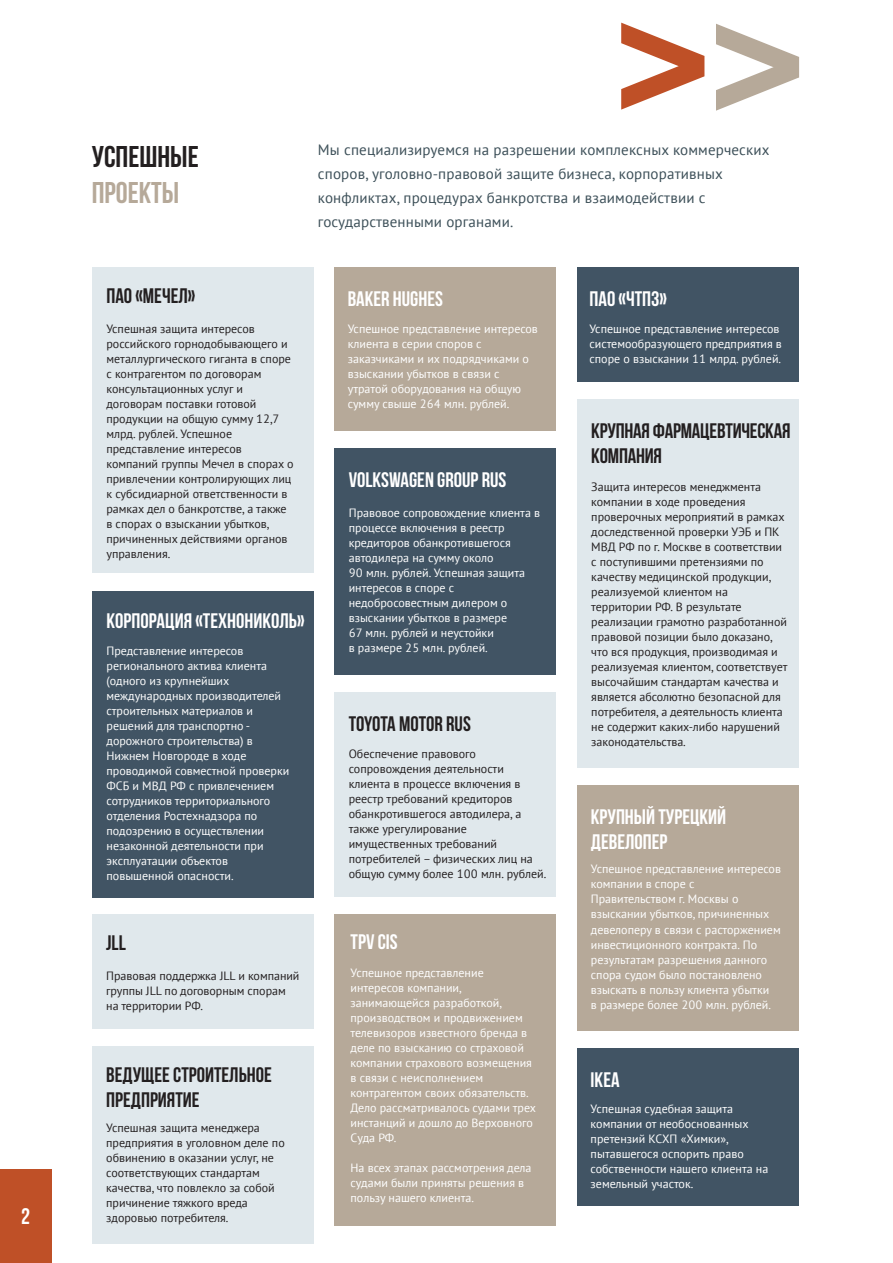
<style>
.page{position:relative;width:893px;height:1263px;background:#fff}
.page>*{position:absolute;margin:0;border:0;box-sizing:border-box;transform-origin:0 0}
.t1{font:700 30px "Bebas Neue";color:#231f20}
.t2{font:700 30px "Bebas Neue";color:#b6a999}
.t3{font:700 22.5px "Bebas Neue";color:#fff}
.t4{font:700 21px/25.2px "Bebas Neue";color:#fff}
.t5{font:700 21px/25.2px "Bebas Neue";color:#231f20}
.t6{font:15px/24px "PT Sans";letter-spacing:.01em;color:#3c4f58}
.t7{font:12px/15px "PT Sans";color:#fff}
.t8{font:12px/15px "PT Sans";color:#231f20}
</style>
<div class="page">
<div style="left:0;top:1169px;width:51px;height:94px;background:#bf5027"></div>
<div style="left:577px;top:1048px;width:221px;height:158px;background:#415464"></div>
<div style="left:92px;top:591px;width:221px;height:306px;background:#415464"></div>
<div style="left:92px;top:267px;width:221px;height:306px;background:#e0e8ec"></div>
<div style="left:577px;top:400px;width:221px;height:368px;background:#e0e8ec"></div>
<div style="left:577px;top:786px;width:221px;height:245px;background:#b6a999"></div>
<div style="left:334px;top:448px;width:222px;height:227px;background:#415464"></div>
<div style="left:334px;top:693px;width:222px;height:204px;background:#e0e8ec"></div>
<div style="left:335px;top:915px;width:221px;height:311px;background:#b6a999"></div>
<div style="left:577px;top:267px;width:221px;height:115px;background:#415464"></div>
<div style="left:334px;top:267px;width:222px;height:164px;background:#b6a999"></div>
<div style="left:92px;top:914px;width:221px;height:115px;background:#e0e8ec"></div>
<div style="left:92px;top:1046px;width:221px;height:198px;background:#e0e8ec"></div>
<svg style="left:621px;top:23px;width:83px;height:87px"></svg>
<svg style="left:716px;top:24px;width:83px;height:87px"></svg>
<h2 class="t3" style="left:21px;top:1204px;width:10px">2</h2>
<h1 class="t1" style="left:92px;top:140px;width:108px">УСПЕШНЫЕ</h1>
<h1 class="t2" style="left:92px;top:176px;width:89px">ПРОЕКТЫ</h1>
<p class="t6" style="left:318px;top:137px;width:453px">Мы специализируемся на разрешении комплексных коммерческих споров, уголовно-правовой защите бизнеса, корпоративных конфликтах, процедурах банкротства и взаимодействии с государственными органами.</p>
<h3 class="t5" style="left:106px;top:282px;width:90px">ПАО «МЕЧЕЛ»</h3>
<p class="t8" style="left:106px;top:321px;width:189px">Успешная защита интересов российского горнодобывающего и металлургического гиганта в споре с контрагентом по договорам консультационных услуг и договорам поставки готовой продукции на общую сумму 12,7 млрд. рублей. Успешное представление интересов компаний группы Мечел в спорах о привлечении контролирующих лиц к субсидиарной ответственности в рамках дел о банкротстве, а также в спорах о взыскании убытков, причиненных действиями органов управления.</p>
<h3 class="t4" style="left:107px;top:607px;width:199px">КОРПОРАЦИЯ «ТЕХНОНИКОЛЬ»</h3>
<p class="t7" style="left:107px;top:642px;width:184px">Представление интересов регионального актива клиента (одного из крупнейших международных производителей строительных материалов и решений для транспортно - дорожного строительства) в<br>Нижнем Новгороде в ходе проводимой совместной проверки<br>ФСБ и МВД РФ с привлечением сотрудников территориального отделения Ростехнадзора по подозрению в осуществлении незаконной деятельности при эксплуатации объектов повышенной опасности.</p>
<h3 class="t5" style="left:106px;top:929px;width:21px">JLL</h3>
<p class="t8" style="left:106px;top:968px;width:195px">Правовая поддержка JLL и компаний группы JLL по договорным спорам на территории РФ.</p>
<h3 class="t5" style="left:106px;top:1061px;width:167px">ВЕДУЩЕЕ СТРОИТЕЛЬНОЕ<br>ПРЕДПРИЯТИЕ</h3>
<p class="t8" style="left:106px;top:1120px;width:180px">Успешная защита менеджера предприятия в уголовном деле по обвинению в оказании услуг, не соответствующих стандартам качества, что повлекло за собой причинение тяжкого вреда здоровью потребителя.</p>
<h3 class="t4" style="left:348px;top:285px;width:97px">BAKER HUGHES</h3>
<p class="t7" style="left:348px;top:321px;width:192px">Успешное представление интересов клиента в серии споров с заказчиками и их подрядчиками о взыскании убытков в связи с утратой оборудования на общую сумму свыше 264 млн. рублей.</p>
<h3 class="t4" style="left:349px;top:466px;width:159px">VOLKSWAGEN GROUP RUS</h3>
<p class="t7" style="left:349px;top:505px;width:193px">Правовое сопровождение клиента в процессе включения в реестр кредиторов обанкротившегося автодилера на сумму около<br>90 млн. рублей. Успешная защита интересов в споре с недобросовестным дилером о взыскании убытков в размере<br>67 млн. рублей и неустойки<br>в размере 25 млн. рублей.</p>
<h3 class="t5" style="left:349px;top:711px;width:124px">TOYOTA MOTOR RUS</h3>
<p class="t8" style="left:349px;top:746px;width:199px">Обеспечение правового сопровождения деятельности клиента в процессе включения в реестр требований кредиторов обанкротившегося автодилера, а также урегулирование имущественных требований потребителей – физических лиц на общую сумму более 100 млн. рублей.</p>
<h3 class="t4" style="left:351px;top:928px;width:49px">TPV CIS</h3>
<p class="t7" style="left:351px;top:965px;width:187px">Успешное представление интересов компании, занимающейся разработкой, производством и продвижением телевизоров известного бренда в деле по взысканию со страховой компании страхового возмещения в связи с неисполнением контрагентом своих обязательств.<br>Дело рассматривалось судами трех инстанций и дошло до Верховного<br>Суда РФ.</p>
<p class="t7" style="left:351px;top:1160px;width:183px">На всех этапах рассмотрения дела судами были приняты решения в пользу нашего клиента.</p>
<h3 class="t4" style="left:589px;top:285px;width:79px">ПАО «ЧТПЗ»</h3>
<p class="t7" style="left:589px;top:321px;width:194px">Успешное представление интересов системообразующего предприятия в споре о взыскании 11 млрд. рублей.</p>
<h3 class="t5" style="left:591px;top:418px;width:201px">КРУПНАЯ ФАРМАЦЕВТИЧЕСКАЯ<br>КОМПАНИЯ</h3>
<p class="t8" style="left:591px;top:479px;width:198px">Защита интересов менеджмента компании в ходе проведения проверочных мероприятий в рамках доследственной проверки УЭБ и ПК<br>МВД РФ по г. Москве в соответствии с поступившими претензиями по качеству медицинской продукции, реализуемой клиентом на территории РФ. В результате реализации грамотно разработанной правовой позиции было доказано, что вся продукция, производимая и реализуемая клиентом, соответствует высочайшим стандартам качества и является абсолютно безопасной для потребителя, а деятельность клиента не содержит каких-либо нарушений законодательства.</p>
<h3 class="t4" style="left:591px;top:804px;width:137px">КРУПНЫЙ ТУРЕЦКИЙ<br>ДЕВЕЛОПЕР</h3>
<p class="t7" style="left:591px;top:861px;width:192px">Успешное представление интересов компании в споре с<br>Правительством г. Москвы о взыскании убытков, причиненных девелоперу в связи с расторжением инвестиционного контракта. По результатам разрешения данного спора судом было постановлено взыскать в пользу клиента убытки<br>в размере более 200 млн. рублей.</p>
<h3 class="t4" style="left:591px;top:1066px;width:30px">IKEA</h3>
<p class="t7" style="left:591px;top:1101px;width:179px">Успешная судебная защита компании от необоснованных претензий КСХП «Химки», пытавшегося оспорить право собственности нашего клиента на земельный участок.</p>
</div>
